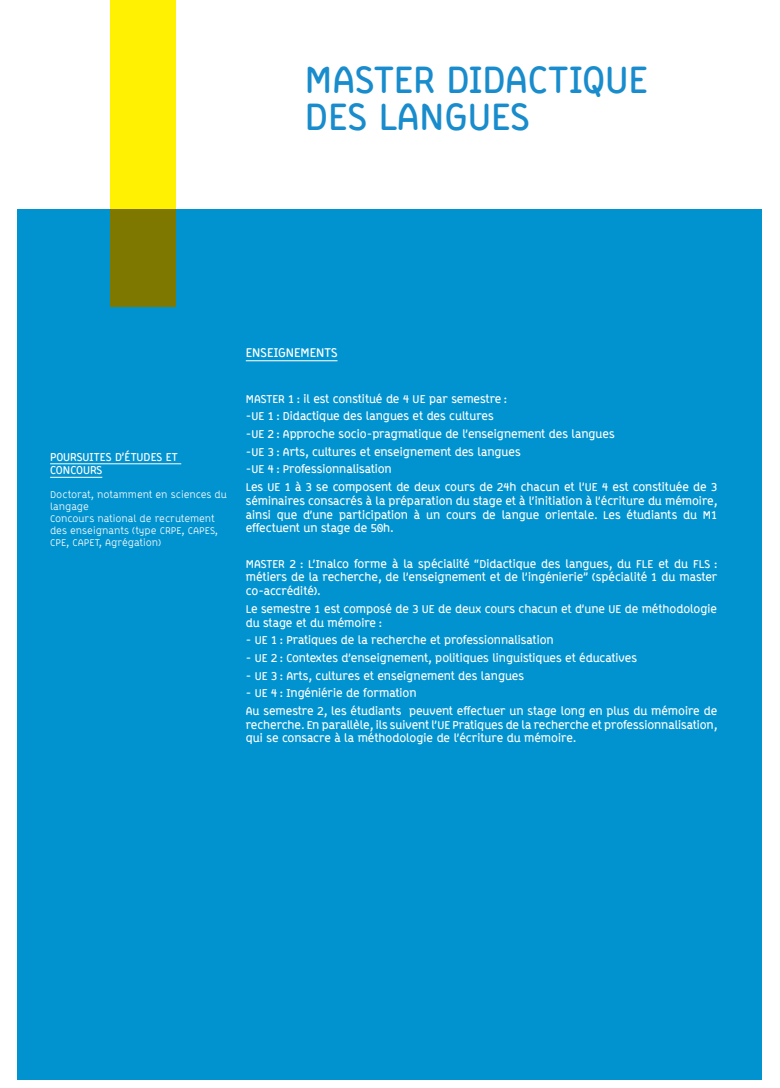
<style>
.page{position:relative;width:780px;height:1088px;background:#fff}
.page>*{position:absolute;margin:0;border:0;box-sizing:border-box;transform-origin:0 0}
.t1{font:700 37.5px/37.5px "ABB Line";color:#188ccc}
.t2{font:700 12.5px "ABB Line";color:#fff}
.t3{font:700 11.25px/13.8px "ABB Line";color:#fff;text-align:justify}
.t4{font:10px/12px "ABB Line";color:#fff}
</style>
<div class="page">
<div style="left:18px;top:209px;width:744px;height:870px;background:#0093d0"></div>
<hr style="left:50px;top:463px;width:131px;height:1px;background:#fff">
<hr style="left:50px;top:477px;width:52px;height:1px;background:#fff">
<hr style="left:246px;top:360px;width:91px;height:1px;background:#fff">
<svg style="left:110px;top:0;width:65px;height:306px;background:#d6ca00"></svg>
<p class="t1" style="left:305px;top:61px;width:344px">MASTER DIDACTIQUE<br>DES LANGUES</p>
<p class="t3" style="left:50px;top:450px;width:129px">POURSUITES D’ÉTUDES ET<br>CONCOURS</p>
<p class="t4" style="left:50px;top:489px;width:178px">Doctorat, notamment en sciences du langage</p>
<p class="t4" style="left:50px;top:513px;width:169px">Concours national de recrutement des enseignants (type CRPE, CAPES,<br>CPE, CAPET, Agrégation)</p>
<p class="t2" style="left:246px;top:346px;width:93px">ENSEIGNEMENTS</p>
<p class="t3" style="left:246px;top:392px;width:263px">MASTER 1 : il est constitué de 4 UE par semestre :</p>
<p class="t3" style="left:246px;top:409px;width:249px">-UE 1 : Didactique des langues et des cultures</p>
<p class="t3" style="left:246px;top:427px;width:370px">-UE 2 : Approche socio-pragmatique de l’enseignement des langues</p>
<p class="t3" style="left:246px;top:445px;width:276px">-UE 3 : Arts, cultures et enseignement des langues</p>
<p class="t3" style="left:246px;top:462px;width:147px">-UE 4 : Professionnalisation</p>
<p class="t3" style="left:246px;top:480px;width:473px">Les UE 1 à 3 se composent de deux cours de 24h chacun et l’UE 4 est constituée de 3 séminaires consacrés à la préparation du stage et à l’initiation à l’écriture du mémoire, ainsi que d’une participation à un cours de langue orientale. Les étudiants du M1 effectuent un stage de 50h.</p>
<p class="t3" style="left:246px;top:557px;width:473px">MASTER 2 : L’Inalco forme à la spécialité “Didactique des langues, du FLE et du FLS : métiers de la recherche, de l’enseignement et de l’ingénierie” (spécialité 1 du master co-accrédité).</p>
<p class="t3" style="left:246px;top:602px;width:473px">Le semestre 1 est composé de 3 UE de deux cours chacun et d’une UE de méthodologie du stage et du mémoire :</p>
<p class="t3" style="left:246px;top:633px;width:309px">- UE 1 : Pratiques de la recherche et professionnalisation</p>
<p class="t3" style="left:246px;top:651px;width:392px">- UE 2 : Contextes d’enseignement, politiques linguistiques et éducatives</p>
<p class="t3" style="left:246px;top:669px;width:280px">- UE 3 : Arts, cultures et enseignement des langues</p>
<p class="t3" style="left:246px;top:686px;width:172px">- UE 4 : Ingéniérie de formation</p>
<p class="t3" style="left:246px;top:704px;width:473px">Au semestre 2, les étudiants peuvent effectuer un stage long en plus du mémoire de recherche. En parallèle, ils suivent l’UE Pratiques de la recherche et professionnalisation, qui se consacre à la méthodologie de l’écriture du mémoire.</p>
</div>
